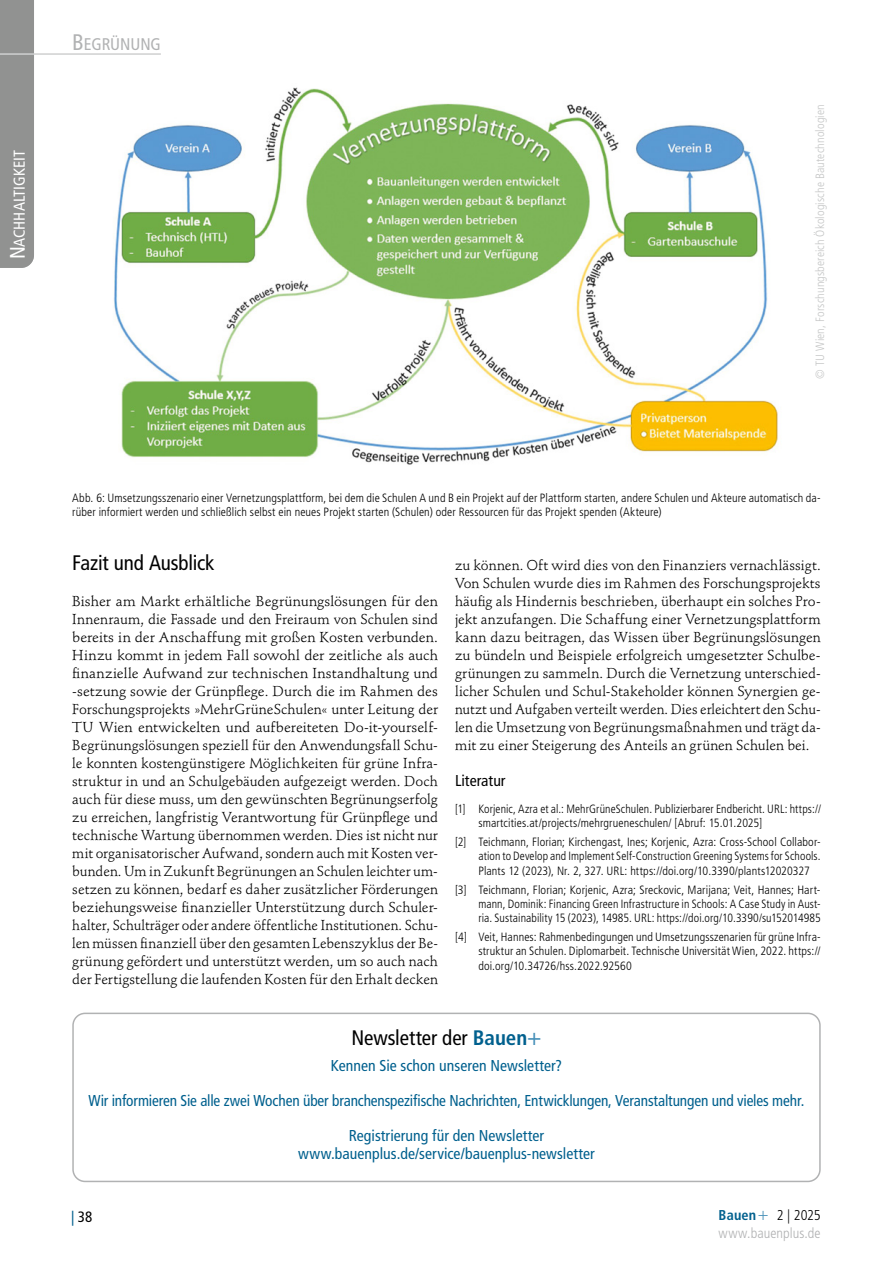
<style>
.page{position:relative;width:893px;height:1263px;background:#fff}
.page>*{position:absolute;margin:0;border:0;box-sizing:border-box;transform-origin:0 0}
.Ü_14pt{font:condensed 21px "Frutiger LT Std";letter-spacing:-.005em;color:#000}
.t1{font:condensed 16.8px "Frutiger LT Std";letter-spacing:-.01em;color:#b1b2b3}
.Ü_10_5pt{font:condensed 15.75px "Frutiger LT Std";letter-spacing:-.005em;color:#00608e}
.t2{font:condensed 15.75px "Frutiger LT Std";letter-spacing:-.005em;color:#fff}
.Ü_10_5pt_ohne_GRaster{font:condensed 15.75px "Frutiger LT Std";color:#000}
.t3{font:condensed 15px "Frutiger LT Std";color:#000}
.Grundschrift_ohne_Einzug{font:14.25px/18px "Stempel Schneidler Std";color:#000;text-align:justify}
.t4{font:300 condensed 14.25px/18px "Frutiger LT Std";letter-spacing:.005em;color:#b1b2b3}
.Literatur{font:300 condensed 12px/14.4px "Frutiger LT Std";letter-spacing:.01em;color:#000;text-align:justify}
.Info_Legende{font:300 condensed 12px/14.4px "Frutiger LT Std";letter-spacing:.01em;color:#000}
.Copyright_grau{font:300 condensed 12px "Frutiger LT Std";letter-spacing:.01em;color:#c5c6c6}
.s1{font-size:21px}
.s2{font-size:22.5px}
.s3{font-weight:700;color:#00608e}
.s4{font-size:24px;color:#4891b9}
.s5{color:#00608e}
.s6{font-size:18px;color:#4891b9}
.s7{color:#000}
</style>
<div class="page">
<div style="left:0;top:0;width:34px;height:268px;background:#919291"></div>
<hr style="left:0;top:53px;width:161px;height:2px;background:#cfd0d0">
<img style="left:114px;top:87px;width:664px;height:378px">
<div style="left:72px;top:1013px;width:749px;height:169px;border:2px solid #b1b2b3;border-radius:12px"></div>
<p class="t2" style="left:10px;top:259px;width:111px;rotate:-90deg"><span class="s1">N</span>ACHHALTIGKEIT</p>
<p class="t1" style="left:72px;top:35px;width:90px"><span class="s2">B</span>EGRÜNUNG</p>
<p class="Copyright_grau" style="left:813px;top:379px;width:276px;rotate:-90deg">© TU Wien, Forschungsbereich Ökologische Bautechnologien</p>
<p class="Info_Legende" style="left:72px;top:491px;width:750px">Abb. 6: Umsetzungsszenario einer Vernetzungsplattform, bei dem die Schulen A und B ein Projekt auf der Plattform starten, andere Schulen und Akteure automatisch da&shy;rüber informiert werden und schließlich selbst ein neues Projekt starten (Schulen) oder Ressourcen für das Projekt spenden (Akteure)</p>
<p class="Ü_14pt" style="left:72px;top:550px;width:144px">Fazit und Ausblick</p>
<p class="Grundschrift_ohne_Einzug" style="left:72px;top:592px;width:367px">Bisher am Markt erhältliche Begrünungslösungen für den Innenraum, die Fassade und den Freiraum von Schulen sind bereits in der Anschaffung mit großen Kosten verbunden.<br>Hinzu kommt in jedem Fall sowohl der zeitliche als auch finanzielle Aufwand zur technischen Instandhaltung und -setzung sowie der Grünpflege. Durch die im Rahmen des Forschungsprojekts »MehrGrüneSchulen« unter Leitung der TU Wien entwickelten und aufbereiteten Do-it-yourself-Begrünungslösungen speziell für den Anwendungsfall Schu&shy;le konnten kostengünstigere Möglichkeiten für grüne Infra&shy;struktur in und an Schulgebäuden aufgezeigt werden. Doch auch für diese muss, um den gewünschten Begrünungserfolg zu erreichen, langfristig Verantwortung für Grünpflege und technische Wartung übernommen werden. Dies ist nicht nur mit organisatorischer Aufwand, sondern auch mit Kosten ver&shy;bunden. Um in Zukunft Begrünungen an Schulen leichter um&shy;setzen zu können, bedarf es daher zusätzlicher Förderungen beziehungsweise finanzieller Unterstützung durch Schuler&shy;halter, Schulträger oder andere öffentliche Institutionen. Schu&shy;len müssen finanziell über den gesamten Lebenszyklus der Be&shy;grünung gefördert und unterstützt werden, um so auch nach der Fertigstellung die laufenden Kosten für den Erhalt decken</p>
<p class="Grundschrift_ohne_Einzug" style="left:455px;top:556px;width:367px">zu können. Oft wird dies von den Finanziers vernachlässigt.<br>Von Schulen wurde dies im Rahmen des Forschungsprojekts häufig als Hindernis beschrieben, überhaupt ein solches Pro&shy;jekt anzufangen. Die Schaffung einer Vernetzungsplattform kann dazu beitragen, das Wissen über Begrünungslösungen zu bündeln und Beispiele erfolgreich umgesetzter Schulbe&shy;grünungen zu sammeln. Durch die Vernetzung unterschied&shy;licher Schulen und Schul-Stakeholder können Synergien ge&shy;nutzt und Aufgaben verteilt werden. Dies erleichtert den Schu&shy;len die Umsetzung von Begrünungsmaßnahmen und trägt da&shy;mit zu einer Steigerung des Anteils an grünen Schulen bei.</p>
<p class="Ü_10_5pt_ohne_GRaster" style="left:455px;top:771px;width:52px">Literatur</p>
<p class="Literatur" style="left:478px;top:802px;width:344px;text-indent:-23px">[1] Korjenic, Azra et al.: MehrGrüneSchulen. Publizierbarer Endbericht. URL: https:// smartcities.at/projects/mehrgrueneschulen/ [Abruf: 15.01.2025]</p>
<p class="Literatur" style="left:478px;top:835px;width:344px;text-indent:-23px">[2] Teichmann, Florian; Kirchengast, Ines; Korjenic, Azra: Cross-School Collabor&shy;ation to Develop and Implement Self-Construction Greening Systems for Schools.<br>Plants 12 (2023), Nr. 2, 327. URL: https://doi.org/10.3390/plants12020327</p>
<p class="Literatur" style="left:478px;top:882px;width:344px;text-indent:-23px">[3] Teichmann, Florian; Korjenic, Azra; Sreckovic, Marijana; Veit, Hannes; Hart&shy;mann, Dominik: Financing Green Infrastructure in Schools: A Case Study in Aust&shy;ria. Sustainability 15 (2023), 14985. URL: https://doi.org/10.3390/su152014985</p>
<p class="Literatur" style="left:478px;top:930px;width:344px;text-indent:-23px">[4] Veit, Hannes: Rahmenbedingungen und Umsetzungsszenarien für grüne Infra&shy;struktur an Schulen. Diplomarbeit. Technische Universität Wien, 2022. https:// doi.org/10.34726/hss.2022.92560</p>
<p class="Ü_14pt" style="left:351px;top:1025px;width:192px">Newsletter der <span class="s3">Bauen</span><span class="s4">+</span></p>
<p class="Ü_10_5pt" style="left:331px;top:1057px;width:233px">Kennen Sie schon unseren Newsletter?</p>
<p class="Ü_10_5pt" style="left:88px;top:1092px;width:717px">Wir informieren Sie alle zwei Wochen über branchenspezifische Nachrichten, Entwicklungen, Veranstaltungen und vieles mehr.</p>
<p class="Ü_10_5pt" style="left:349px;top:1127px;width:197px">Registrierung für den Newsletter</p>
<p class="Ü_10_5pt" style="left:298px;top:1145px;width:298px">www.bauenplus.de/service/bauenplus-newsletter</p>
<p class="t3" style="left:71px;top:1208px;width:23px"><span class="s5">|</span> 38</p>
<p class="t4" style="left:719px;top:1207px;width:104px"><span class="s3">Bauen</span><span class="s6">+</span> <span class="s7">2 | 2025 </span>www.bauenplus.de</p>
</div>
